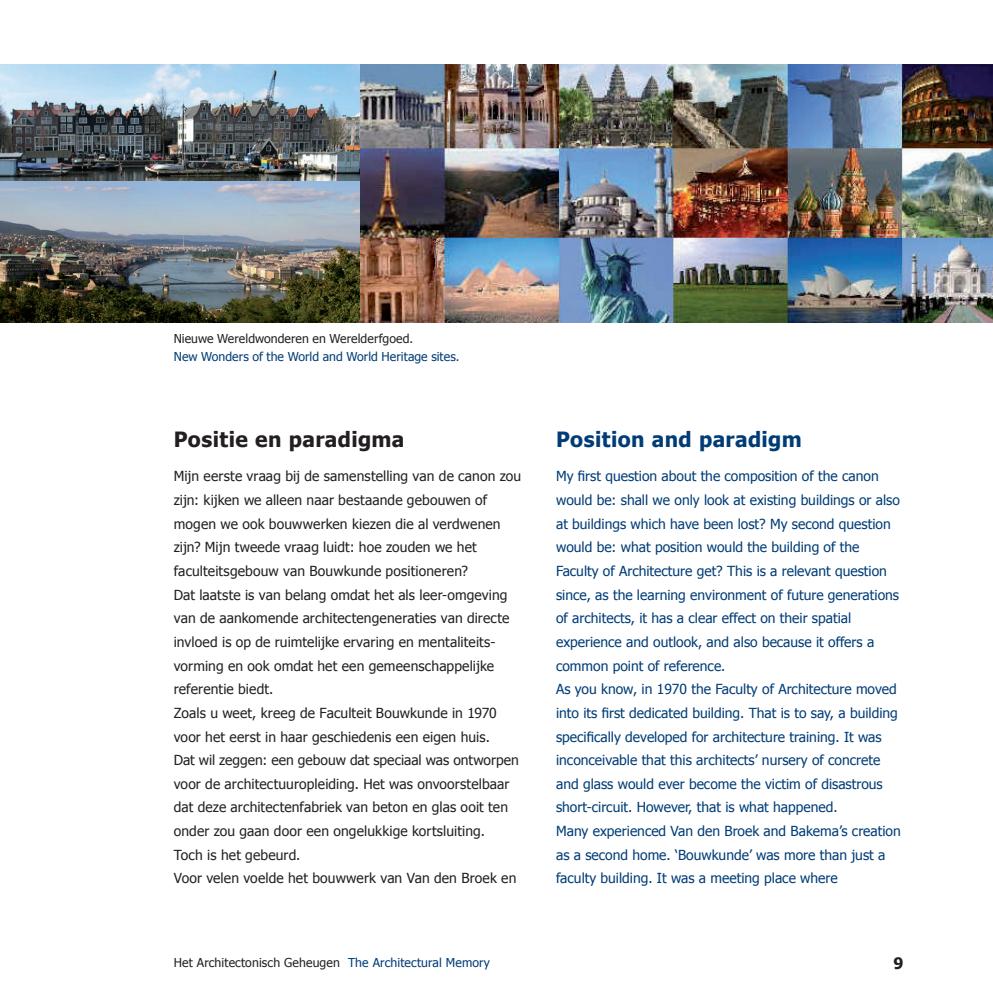
<style>
.page{position:relative;width:993px;height:993px;background:#fff}
.page>*{position:absolute;margin:0;border:0;box-sizing:border-box;transform-origin:0 0}
.t1{font:700 21px "Tahoma";letter-spacing:.02em;color:#003c76}
.t2{font:700 21px "Tahoma";letter-spacing:.015em;color:#231f20}
.t3{font:700 15.75px "Tahoma";color:#231f20}
.t4{font:13.83px/23.6px "Tahoma";color:#003c76}
.t5{font:13.83px/23.6px "Tahoma";letter-spacing:.01em;color:#231f20}
.t6{font:12.25px "Tahoma";letter-spacing:.01em;color:#231f20}
.t7{font:12.25px "Tahoma";letter-spacing:.005em;color:#003c76}
.s1{color:#003c76}
</style>
<div class="page">
<img style="left:0;top:64px;width:992px;height:258px">
<p class="t6" style="left:174px;top:330px;width:241px">Nieuwe Wereldwonderen en Werelderfgoed.</p>
<p class="t7" style="left:174px;top:348px;width:287px">New Wonders of the World and World Heritage sites.</p>
<h1 class="t2" style="left:174px;top:424px;width:232px">Positie en paradigma</h1>
<p class="t5" style="left:174px;top:464px;width:349px">Mijn eerste vraag bij de samenstelling van de canon zou zijn: kijken we alleen naar bestaande gebouwen of mogen we ook bouwwerken kiezen die al verdwenen zijn? Mijn tweede vraag luidt: hoe zouden we het faculteitsgebouw van Bouwkunde positioneren?<br>Dat laatste is van belang omdat het als leer-omgeving van de aankomende architectengeneraties van directe invloed is op de ruimtelijke ervaring en mentaliteits&shy;vorming en ook omdat het een gemeenschappelijke referentie biedt.<br>Zoals u weet, kreeg de Faculteit Bouwkunde in 1970 voor het eerst in haar geschiedenis een eigen huis.<br>Dat wil zeggen: een gebouw dat speciaal was ontworpen voor de architectuuropleiding. Het was onvoorstelbaar dat deze architectenfabriek van beton en glas ooit ten onder zou gaan door een ongelukkige kortsluiting.<br>Toch is het gebeurd.<br>Voor velen voelde het bouwwerk van Van den Broek en</p>
<h1 class="t1" style="left:556px;top:424px;width:247px">Position and paradigm</h1>
<p class="t4" style="left:556px;top:464px;width:346px">My first question about the composition of the canon would be: shall we only look at existing buildings or also at buildings which have been lost? My second question would be: what position would the building of the Faculty of Architecture get? This is a relevant question since, as the learning environment of future generations of architects, it has a clear effect on their spatial experience and outlook, and also because it offers a common point of reference.<br>As you know, in 1970 the Faculty of Architecture moved into its first dedicated building. That is to say, a building specifically developed for architecture training. It was inconceivable that this architects’ nursery of concrete and glass would ever become the victim of disastrous short-circuit. However, that is what happened.<br>Many experienced Van den Broek and Bakema’s creation as a second home. ‘Bouwkunde’ was more than just a faculty building. It was a meeting place where</p>
<p class="t6" style="left:174px;top:953px;width:317px">Het Architectonisch Geheugen <span class="s1">The Architectural Memory</span></p>
<p class="t3" style="left:893px;top:951px;width:12px">9</p>
</div>
